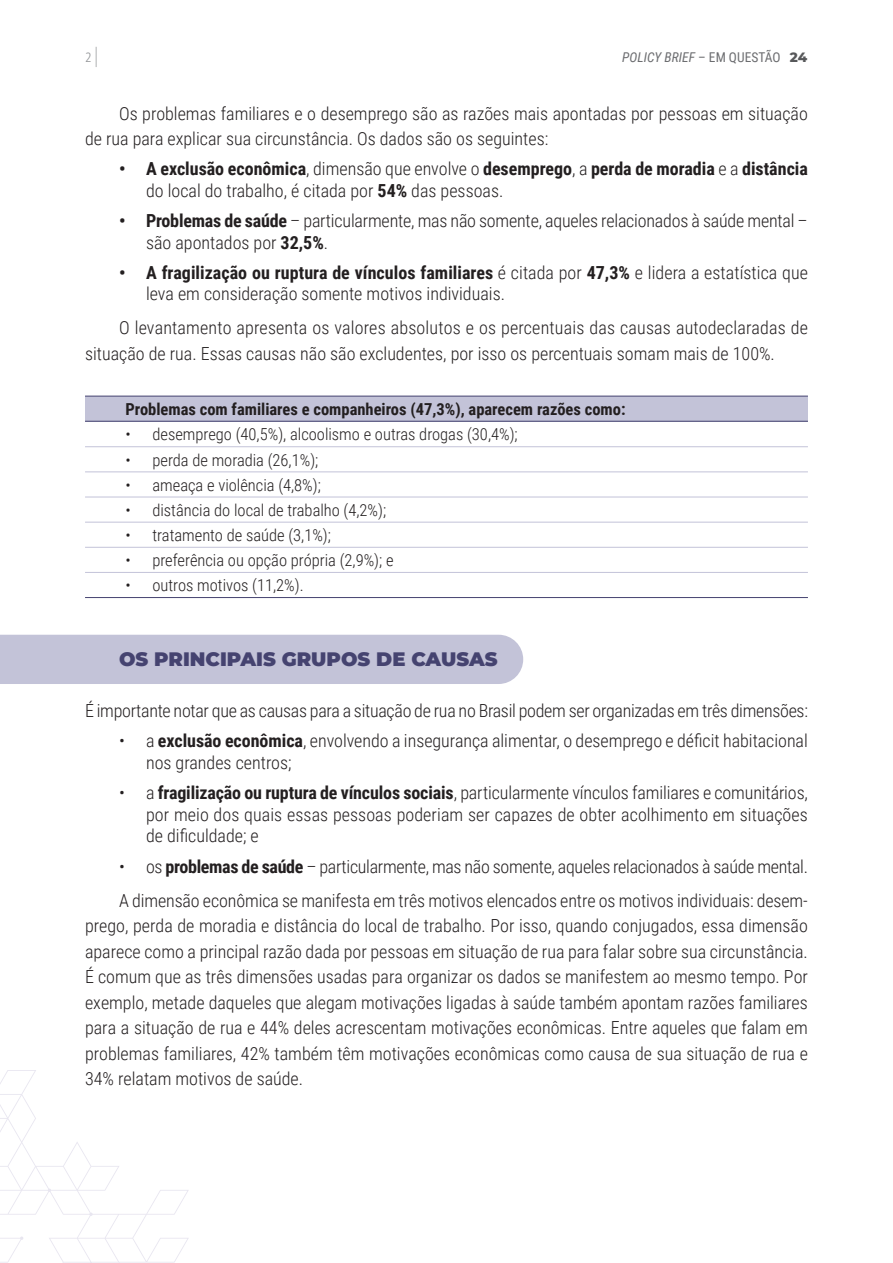
<style>
.page{position:relative;width:893px;height:1263px;background:#fff}
.page>*{position:absolute;margin:0;border:0;box-sizing:border-box;transform-origin:0 0}
.titulo_1{font:900 19.5px "Montserrat";color:#454370}
.texto_corrido{font:300 18px/25.5px "Roboto Condensed";color:#231f20}
.texto_corrido_sem_recuo{font:300 18px "Roboto Condensed";letter-spacing:-.015em;color:#231f20}
.t1{font:300 16.5px "Roboto Condensed";color:#231f20}
.miolo_tabela_1_cent{font:700 16.5px "Roboto Condensed";color:#231f20}
.t2{font:italic 13.5px "Roboto Condensed";color:#6c6d70}
.t3{font:300 condensed 13.5px "Frutiger LT Pro";color:#939598}
.s1{font-size:20.25px}
.s2{font-style:normal}
.s3{font-family:"Montserrat";font-weight:800;font-style:normal;color:#57585a}
.s4{font-weight:700}
</style>
<div class="page">
<svg style="left:0;top:1070px;width:189px;height:193px"></svg>
<div style="left:0;top:635px;width:523px;height:49px;background:#c3c3d8"></div>
<div style="left:85px;top:396px;width:723px;height:25px;background:#c3c3d8"></div>
<hr style="left:85px;top:446px;width:723px;height:1px;background:#c3c3d8">
<hr style="left:85px;top:471px;width:723px;height:1px;background:#c3c3d8">
<hr style="left:85px;top:497px;width:723px;height:1px;background:#c3c3d8">
<hr style="left:85px;top:522px;width:723px;height:1px;background:#c3c3d8">
<hr style="left:85px;top:547px;width:723px;height:1px;background:#c3c3d8">
<hr style="left:85px;top:572px;width:723px;height:1px;background:#c3c3d8">
<hr style="left:85px;top:396px;width:723px;height:1px;background:#454370">
<hr style="left:85px;top:421px;width:723px;height:1px;background:#454370">
<hr style="left:85px;top:597px;width:723px;height:1px;background:#454370">
<p class="t3" style="left:85px;top:50px;width:14px">2 <span class="s1">|</span></p>
<p class="t2" style="left:622px;top:48px;width:187px">POLICY BRIEF <span class="s2">– EM QUESTÃO</span> <span class="s3">24</span></p>
<p class="texto_corrido" style="left:85px;top:100px;width:724px;text-indent:34px">Os problemas familiares e o desemprego são as razões mais apontadas por pessoas em situação de rua para explicar sua circunstância. Os dados são os seguintes:</p>
<p class="texto_corrido" style="left:146px;top:158px;width:663px;line-height:21.6px;text-indent:-27px"><span class="s4">• A exclusão econômica</span>, dimensão que envolve o <span class="s4">desemprego</span>, a <span class="s4">perda de moradia</span> e a <span class="s4">distância </span>do local do trabalho, é citada por <span class="s4">54%</span> das pessoas.</p>
<p class="texto_corrido" style="left:146px;top:209px;width:663px;line-height:21.6px;text-indent:-27px"><span class="s4">• Problemas de saúde</span> – particularmente, mas não somente, aqueles relacionados à saúde mental – são apontados por <span class="s4">32,5%</span>.</p>
<p class="texto_corrido" style="left:146px;top:261px;width:663px;line-height:21.6px;text-indent:-27px"><span class="s4">• A fragilização ou ruptura de vínculos familiares</span> é citada por <span class="s4">47,3%</span> e lidera a estatística que leva em consideração somente motivos individuais.</p>
<p class="texto_corrido" style="left:85px;top:315px;width:724px;text-indent:34px">O levantamento apresenta os valores absolutos e os percentuais das causas autodeclaradas de situação de rua. Essas causas não são excludentes, por isso os percentuais somam mais de 100%.</p>
<p class="miolo_tabela_1_cent" style="left:125px;top:397px;width:502px">Problemas com familiares e companheiros (47,3%), aparecem razões como:</p>
<p class="t1" style="left:125px;top:423px;width:394px">• desemprego (40,5%), alcoolismo e outras drogas (30,4%);</p>
<p class="t1" style="left:125px;top:448px;width:194px">• perda de moradia (26,1%);</p>
<p class="t1" style="left:125px;top:473px;width:197px">• ameaça e violência (4,8%);</p>
<p class="t1" style="left:125px;top:498px;width:262px">• distância do local de trabalho (4,2%);</p>
<p class="t1" style="left:125px;top:523px;width:207px">• tratamento de saúde (3,1%);</p>
<p class="t1" style="left:125px;top:549px;width:270px">• preferência ou opção própria (2,9%); e</p>
<p class="t1" style="left:125px;top:574px;width:180px">• outros motivos (11,2%).</p>
<p class="titulo_1" style="left:119px;top:645px;width:380px">OS PRINCIPAIS GRUPOS DE CAUSAS</p>
<p class="texto_corrido_sem_recuo" style="left:85px;top:698px;width:724px">É importante notar que as causas para a situação de rua no Brasil podem ser organizadas em três dimensões:</p>
<p class="texto_corrido" style="left:146px;top:730px;width:663px;line-height:21.6px;text-indent:-27px">• a <span class="s4">exclusão econômica</span>, envolvendo a insegurança alimentar, o desemprego e déficit habitacional nos grandes centros;</p>
<p class="texto_corrido" style="left:146px;top:781px;width:663px;line-height:21.6px;text-align:justify;text-indent:-27px">• a <span class="s4">fragilização ou ruptura de vínculos sociais</span>, particularmente vínculos familiares e comunitários, por meio dos quais essas pessoas poderiam ser capazes de obter acolhimento em situações de dificuldade; e</p>
<p class="texto_corrido" style="left:119px;top:853px;width:690px">• os <span class="s4">problemas de saúde</span> – particularmente, mas não somente, aqueles relacionados à saúde mental.</p>
<p class="texto_corrido" style="left:85px;top:887px;width:724px;text-align:justify;text-indent:34px">A dimensão econômica se manifesta em três motivos elencados entre os motivos individuais: desem&shy;prego, perda de moradia e distância do local de trabalho. Por isso, quando conjugados, essa dimensão aparece como a principal razão dada por pessoas em situação de rua para falar sobre sua circunstância.<br>É comum que as três dimensões usadas para organizar os dados se manifestem ao mesmo tempo. Por exemplo, metade daqueles que alegam motivações ligadas à saúde também apontam razões familiares para a situação de rua e 44% deles acrescentam motivações econômicas. Entre aqueles que falam em problemas familiares, 42% também têm motivações econômicas como causa de sua situação de rua e 34% relatam motivos de saúde.</p>
</div>
